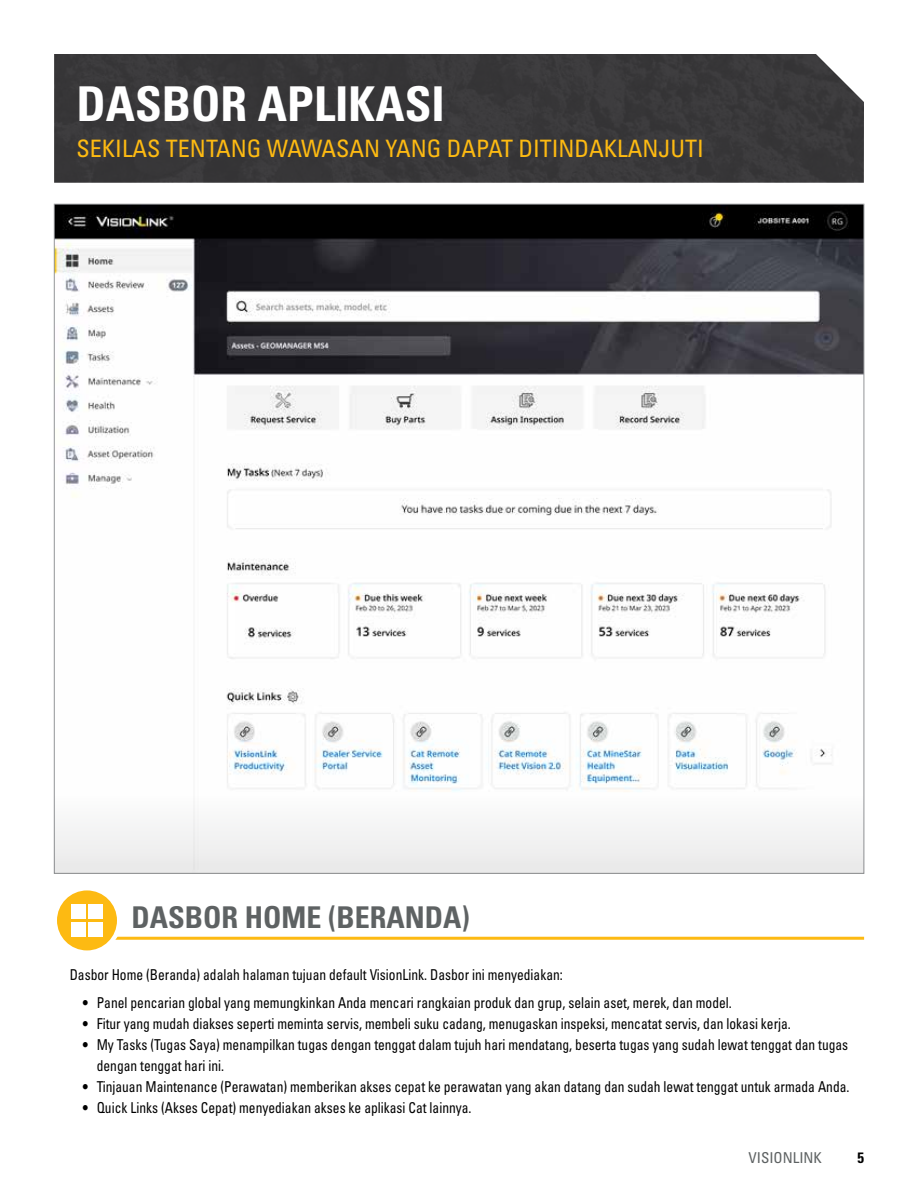
<style>
.page{position:relative;width:918px;height:1188px;background:#fff}
.page>*{position:absolute;margin:0;border:0;box-sizing:border-box;transform-origin:0 0}
.t1{font:48px "Univers LTCYR 67 Bold Cond";color:#fff}
.t2{font:30px "Univers LTCYR 67 Bold Cond";color:#5e6263}
.t3{font:condensed 24px "Univers LTCYR 57";color:#fdba12}
.t4{font:condensed 15px/21px "Univers LTCYR 57";color:#000;scale:.9 1}
.t5{font:condensed 15px "Univers LTCYR 57";color:#5e6263}
.t6{font:15px "Univers LTCYR 67 Bold Cond";color:#000}
</style>
<div class="page">
<div style="left:54px;top:54px;width:810px;height:129px;background:#383739"></div>
<img style="left:56px;top:206px;width:806px;height:453px">
<hr style="left:71px;top:937px;width:793px;height:3px;background:#fdba12">
<svg style="left:55px;top:888px;width:64px;height:65px;fill:#fdba12"></svg>
<div style="left:52px;top:886px;width:70px;height:69px;border:4px solid #fff;border-radius:50%"></div>
<div style="left:71px;top:904px;width:14px;height:15px;background:#fff"></div>
<div style="left:89px;top:904px;width:14px;height:15px;background:#fff"></div>
<div style="left:71px;top:922px;width:14px;height:14px;background:#fff"></div>
<div style="left:89px;top:922px;width:14px;height:14px;background:#fff"></div>
<svg style="left:54px;top:672px;width:810px;height:202px"></svg>
<h1 class="t1" style="left:77px;top:75px;width:370px">DASBOR APLIKASI</h1>
<h3 class="t3" style="left:77px;top:134px;width:629px">SEKILAS TENTANG WAWASAN YANG DAPAT DITINDAKLANJUTI</h3>
<h2 class="t2" style="left:131px;top:899px;width:340px">DASBOR HOME (BERANDA)</h2>
<p class="t4" style="left:70px;top:964px;width:549px">Dasbor Home (Beranda) adalah halaman tujuan default VisionLink. Dasbor ini menyediakan:</p>
<p class="t4" style="left:83px;top:992px;width:722px">• Panel pencarian global yang memungkinkan Anda mencari rangkaian produk dan grup, selain aset, merek, dan model.</p>
<p class="t4" style="left:83px;top:1013px;width:788px">• Fitur yang mudah diakses seperti meminta servis, membeli suku cadang, menugaskan inspeksi, mencatat servis, dan lokasi kerja.</p>
<p class="t4" style="left:97px;top:1034px;width:837px;text-indent:-14px">• My Tasks (Tugas Saya) menampilkan tugas dengan tenggat dalam tujuh hari mendatang, beserta tugas yang sudah lewat tenggat dan tugas dengan tenggat hari ini.</p>
<p class="t4" style="left:83px;top:1076px;width:853px">• Tinjauan Maintenance (Perawatan) memberikan akses cepat ke perawatan yang akan datang dan sudah lewat tenggat untuk armada Anda.</p>
<p class="t4" style="left:83px;top:1097px;width:433px">• Quick Links (Akses Cepat) menyediakan akses ke aplikasi Cat lainnya.</p>
<p class="t5" style="left:749px;top:1148px;width:75px">VISIONLINK</p>
<p class="t6" style="left:857px;top:1148px;width:8px">5</p>
</div>
